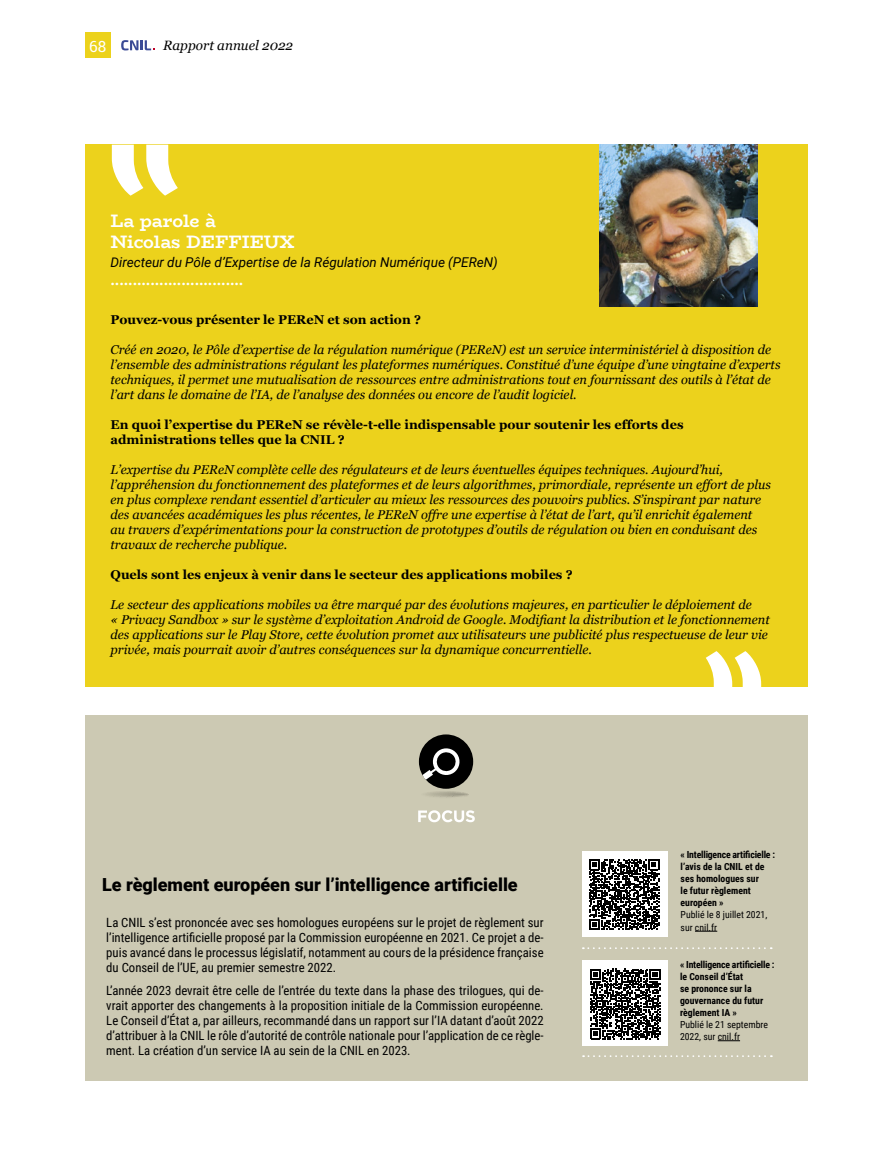
<style>
.page{position:relative;width:893px;height:1149px;background:#fff}
.page>*{position:absolute;margin:0;border:0;box-sizing:border-box;transform-origin:0 0}
.t1{font:900 18px "Roboto";color:#000}
.t2{font:700 18px/21px "Bio Rhyme";letter-spacing:-.005em;color:#fff}
.t3{font:15.45px "Roboto Slab";color:#fff}
.t4{font:italic 13.5px "Roboto";color:#000}
.t5{font:700 13.5px "Georgia";color:#fff}
.t6{font:italic 13.5px "Georgia";color:#000}
.t7{font:italic 12.75px/15px "Georgia";color:#000}
.t8{font:12.75px/15px "Roboto Condensed";color:#000;text-align:justify}
.t9{font:700 12.75px/15px "Georgia";color:#000}
.t10{font:700 9.75px/12px "Roboto Condensed";color:#000}
.t11{font:9.75px/12px "Roboto Condensed";color:#000}
</style>
<div class="page">
<div style="left:85px;top:33px;width:26px;height:25px;background:#ecd21c"></div>
<svg style="left:121px;top:40px;width:34px;height:10px"></svg>
<div style="left:85px;top:145px;width:723px;height:542px;background:#ecd21c"></div>
<svg style="left:112px;top:145px;width:66px;height:50px"></svg>
<div style="left:85px;top:714px;width:722px;height:366px;background:#ccc9b3"></div>
<svg style="left:695px;top:930px;width:22px;height:1px"></svg>
<div style="left:583px;top:850px;width:85px;height:85px;background:#fff"></div>
<svg style="left:589px;top:859px;width:70px;height:70px"></svg>
<svg style="left:583px;top:947px;width:189px;height:1px"></svg>
<svg style="left:718px;top:1040px;width:22px;height:1px"></svg>
<div style="left:582px;top:960px;width:85px;height:85px;background:#fff"></div>
<svg style="left:590px;top:968px;width:70px;height:70px"></svg>
<svg style="left:418px;top:810px;width:57px;height:12px"></svg>
<div style="left:419px;top:734px;width:54px;height:54px;background:#000;border-radius:50%"></div>
<svg style="left:419px;top:746px;width:51px;height:52px"></svg>
<svg style="left:583px;top:1055px;width:189px;height:1px"></svg>
<svg style="left:706px;top:651px;width:55px;height:36px"></svg>
<img style="left:599px;top:145px;width:159px;height:162px">
<p class="t3" style="left:89px;top:36px;width:19px">68</p>
<p class="t6" style="left:163px;top:36px;width:132px">Rapport annuel 2022</p>
<h1 class="t2" style="left:111px;top:209px;width:185px">La parole à<br>Nicolas DEFFIEUX</h1>
<p class="t4" style="left:111px;top:253px;width:389px">Directeur du Pôle d’Expertise de la Régulation Numérique (PEReN)</p>
<p class="t5" style="left:111px;top:270px;width:134px">..............................</p>
<p class="t9" style="left:111px;top:311px;width:312px">Pouvez-vous présenter le PEReN et son action ?</p>
<p class="t7" style="left:111px;top:342px;width:671px">Créé en 2020, le Pôle d’expertise de la régulation numérique (PEReN) est un service interministériel à disposition de l’ensemble des administrations régulant les plateformes numériques. Constitué d’une équipe d’une vingtaine d’experts techniques, il permet une mutualisation de ressources entre administrations tout en fournissant des outils à l’état de l’art dans le domaine de l’IA, de l’analyse des données ou encore de l’audit logiciel.</p>
<p class="t9" style="left:111px;top:416px;width:574px">En quoi l’expertise du PEReN se révèle-t-elle indispensable pour soutenir les efforts des administrations telles que la CNIL ?</p>
<p class="t7" style="left:111px;top:462px;width:662px">L’expertise du PEReN complète celle des régulateurs et de leurs éventuelles équipes techniques. Aujourd’hui, l’appréhension du fonctionnement des plateformes et de leurs algorithmes, primordiale, représente un effort de plus en plus complexe rendant essentiel d’articuler au mieux les ressources des pouvoirs publics. S’inspirant par nature des avancées académiques les plus récentes, le PEReN offre une expertise à l’état de l’art, qu’il enrichit également<br>au travers d’expérimentations pour la construction de prototypes d’outils de régulation ou bien en conduisant des travaux de recherche publique.</p>
<p class="t9" style="left:111px;top:566px;width:464px">Quels sont les enjeux à venir dans le secteur des applications mobiles ?</p>
<p class="t7" style="left:111px;top:597px;width:661px">Le secteur des applications mobiles va être marqué par des évolutions majeures, en particulier le déploiement de<br>« Privacy Sandbox » sur le système d’exploitation Android de Google. Modifiant la distribution et le fonctionnement des applications sur le Play Store, cette évolution promet aux utilisateurs une publicité plus respectueuse de leur vie privée, mais pourrait avoir d’autres conséquences sur la dynamique concurrentielle.</p>
<h1 class="t1" style="left:102px;top:871px;width:417px">Le règlement européen sur l’intelligence artificielle</h1>
<p class="t8" style="left:106px;top:913px;width:439px">La CNIL s’est prononcée avec ses homologues européens sur le projet de règlement sur l’intelligence artificielle proposé par la Commission européenne en 2021. Ce projet a de&shy;puis avancé dans le processus législatif, notamment au cours de la présidence française du Conseil de l’UE, au premier semestre 2022.</p>
<p class="t8" style="left:106px;top:982px;width:439px">L’année 2023 devrait être celle de l’entrée du texte dans la phase des trilogues, qui de&shy;vrait apporter des changements à la proposition initiale de la Commission européenne.<br>Le Conseil d’État a, par ailleurs, recommandé dans un rapport sur l’IA datant d’août 2022 d’attribuer à la CNIL le rôle d’autorité de contrôle nationale pour l’application de ce règle&shy;ment. La création d’un service IA au sein de la CNIL en 2023.</p>
<p class="t10" style="left:681px;top:848px;width:96px">« Intelligence artificielle : l’avis de la CNIL et de ses homologues sur<br>le futur règlement européen »</p>
<p class="t11" style="left:681px;top:908px;width:88px">Publié le 8 juillet 2021, sur cnil.fr</p>
<p class="t10" style="left:680px;top:957px;width:96px">« Intelligence artificielle : le Conseil d’État<br>se prononce sur la gouvernance du futur règlement IA »</p>
<p class="t11" style="left:680px;top:1017px;width:89px">Publié le 21 septembre<br>2022, sur cnil.fr</p>
</div>
